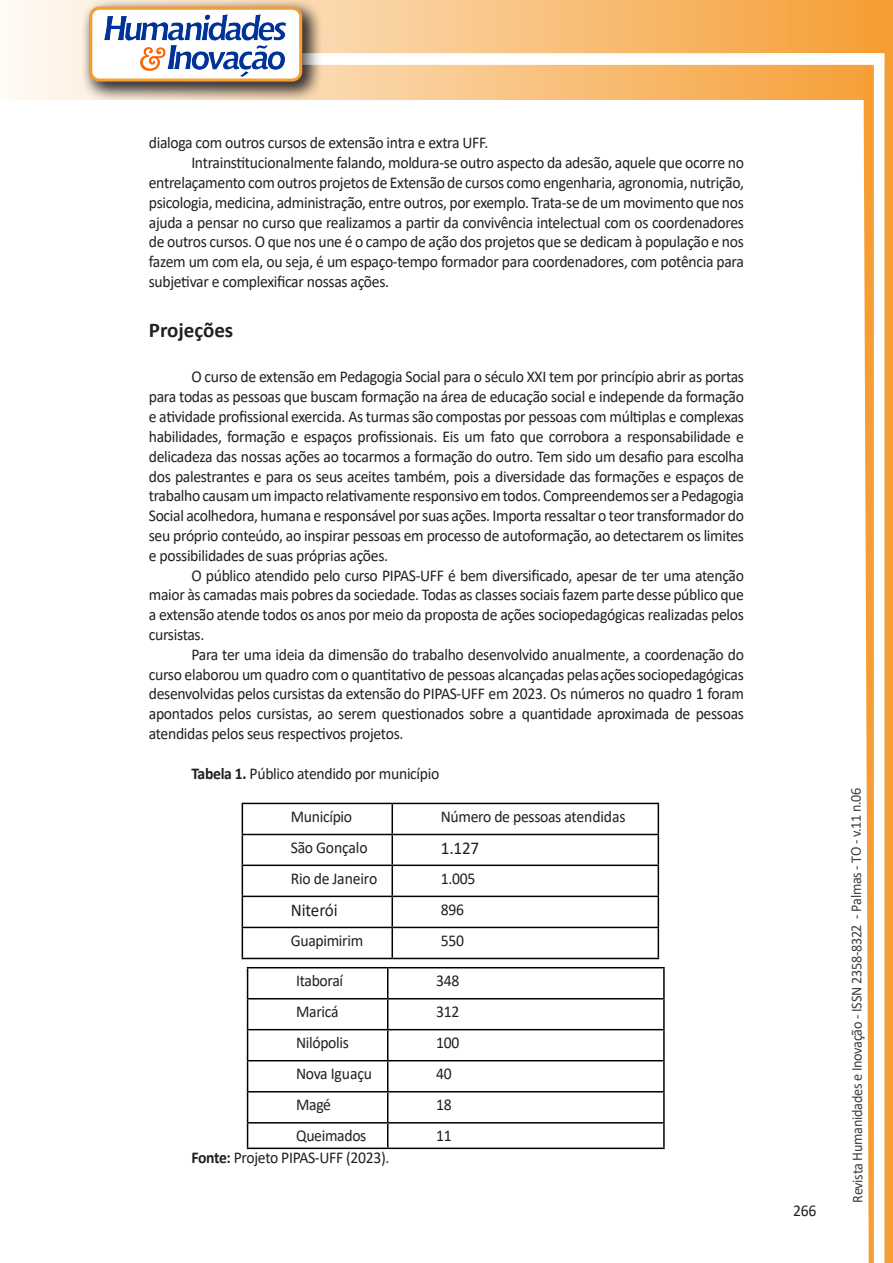
<style>
.page{position:relative;width:893px;height:1263px;background:#fff}
.page>*{position:absolute;margin:0;border:0;box-sizing:border-box;transform-origin:0 0}
.Titulo_2{font:700 21px "Calibri";color:#231f20}
.texto{font:18px "Calibri";letter-spacing:-.01em;color:#231f20;scale:.95 1}
.texto-2{font:16.5px/19.8px "Calibri";letter-spacing:-.02em;color:#231f20;text-align:justify;scale:.95 1}
.t1{font:15px "Calibri";letter-spacing:-.025em;color:#3e3e3f;scale:.95 1}
.s1{font-weight:700}
</style>
<div class="page">
<svg style="left:5px;top:0;width:858px;height:100px;background:#f9c484"></svg>
<div style="left:302px;top:53px;width:582px;height:12px;background:#fff;border:2px solid #fff"></div>
<svg style="left:863px;top:0;width:30px;height:1263px"></svg>
<div style="left:81px;top:0;width:241px;height:102px;background:#231f20;opacity:.75"></div>
<div style="left:91px;top:8px;width:210px;height:72px;background:#fff;border-radius:9px"></div>
<img style="left:104px;top:14px;width:181px;height:62px">
<div style="left:89px;top:7px;width:213px;height:75px;border:3px solid #f69e34;border-radius:9px"></div>
<hr style="left:242px;top:803px;width:150px;height:1px;background:#000">
<hr style="left:242px;top:804px;width:1px;height:30px;background:#000">
<hr style="left:392px;top:803px;width:267px;height:1px;background:#000">
<hr style="left:391px;top:804px;width:2px;height:30px;background:#000">
<hr style="left:658px;top:804px;width:1px;height:30px;background:#000">
<hr style="left:242px;top:834px;width:150px;height:1px;background:#000">
<svg style="left:242px;top:835px;width:1px;height:29px"></svg>
<hr style="left:392px;top:834px;width:267px;height:1px;background:#000">
<hr style="left:391px;top:835px;width:2px;height:29px;background:#000">
<svg style="left:658px;top:835px;width:1px;height:29px"></svg>
<hr style="left:242px;top:864px;width:150px;height:2px;background:#000">
<hr style="left:242px;top:866px;width:1px;height:30px;background:#000">
<hr style="left:392px;top:864px;width:267px;height:2px;background:#000">
<hr style="left:391px;top:866px;width:2px;height:30px;background:#000">
<hr style="left:658px;top:866px;width:1px;height:30px;background:#000">
<hr style="left:242px;top:896px;width:150px;height:1px;background:#000">
<hr style="left:242px;top:897px;width:1px;height:30px;background:#000">
<hr style="left:392px;top:896px;width:267px;height:1px;background:#000">
<hr style="left:391px;top:897px;width:2px;height:30px;background:#000">
<hr style="left:658px;top:897px;width:1px;height:30px;background:#000">
<hr style="left:242px;top:927px;width:150px;height:1px;background:#000">
<hr style="left:242px;top:928px;width:1px;height:30px;background:#000">
<hr style="left:392px;top:927px;width:267px;height:1px;background:#000">
<hr style="left:391px;top:928px;width:2px;height:30px;background:#000">
<hr style="left:658px;top:928px;width:1px;height:30px;background:#000">
<hr style="left:242px;top:958px;width:150px;height:1px;background:#000">
<hr style="left:392px;top:958px;width:267px;height:1px;background:#000">
<hr style="left:247px;top:967px;width:141px;height:1px;background:#000">
<hr style="left:247px;top:968px;width:1px;height:30px;background:#000">
<hr style="left:388px;top:967px;width:277px;height:1px;background:#000">
<hr style="left:387px;top:968px;width:1px;height:30px;background:#000">
<hr style="left:663px;top:968px;width:2px;height:30px;background:#000">
<hr style="left:247px;top:998px;width:141px;height:1px;background:#000">
<hr style="left:247px;top:999px;width:1px;height:30px;background:#000">
<hr style="left:388px;top:998px;width:277px;height:1px;background:#000">
<hr style="left:387px;top:999px;width:1px;height:30px;background:#000">
<hr style="left:663px;top:999px;width:2px;height:30px;background:#000">
<hr style="left:247px;top:1029px;width:141px;height:1px;background:#000">
<hr style="left:247px;top:1030px;width:1px;height:30px;background:#000">
<hr style="left:388px;top:1029px;width:277px;height:1px;background:#000">
<hr style="left:387px;top:1030px;width:1px;height:30px;background:#000">
<hr style="left:663px;top:1030px;width:2px;height:30px;background:#000">
<hr style="left:247px;top:1060px;width:141px;height:1px;background:#000">
<hr style="left:247px;top:1061px;width:1px;height:30px;background:#000">
<hr style="left:388px;top:1060px;width:277px;height:1px;background:#000">
<hr style="left:387px;top:1061px;width:1px;height:30px;background:#000">
<hr style="left:663px;top:1061px;width:2px;height:30px;background:#000">
<hr style="left:247px;top:1091px;width:141px;height:1px;background:#000">
<hr style="left:247px;top:1092px;width:1px;height:30px;background:#000">
<hr style="left:388px;top:1091px;width:277px;height:1px;background:#000">
<hr style="left:387px;top:1092px;width:1px;height:30px;background:#000">
<hr style="left:663px;top:1092px;width:2px;height:30px;background:#000">
<hr style="left:247px;top:1122px;width:141px;height:1px;background:#000">
<svg style="left:247px;top:1123px;width:1px;height:24px"></svg>
<hr style="left:388px;top:1122px;width:277px;height:1px;background:#000">
<svg style="left:387px;top:1123px;width:1px;height:24px"></svg>
<hr style="left:663px;top:1123px;width:2px;height:24px;background:#000">
<hr style="left:247px;top:1147px;width:141px;height:2px;background:#000">
<hr style="left:388px;top:1147px;width:277px;height:2px;background:#000">
<p class="texto-2" style="left:149px;top:133px;width:359px">dialoga com outros cursos de extensão intra e extra UFF.</p>
<p class="texto-2" style="left:149px;top:152px;width:628px;text-indent:43px">Intrainstitucionalmente falando, moldura-se outro aspecto da adesão, aquele que ocorre no entrelaçamento com outros projetos de Extensão de cursos como engenharia, agronomia, nutrição, psicologia, medicina, administração, entre outros, por exemplo. Trata-se de um movimento que nos ajuda a pensar no curso que realizamos a partir da convivência intelectual com os coordenadores de outros cursos. O que nos une é o campo de ação dos projetos que se dedicam à população e nos fazem um com ela, ou seja, é um espaço-tempo formador para coordenadores, com potência para subjetivar e complexificar nossas ações.</p>
<p class="Titulo_2" style="left:149px;top:316px;width:86px">Projeções</p>
<p class="texto-2" style="left:149px;top:367px;width:628px;text-indent:43px">O curso de extensão em Pedagogia Social para o século XXI tem por princípio abrir as portas para todas as pessoas que buscam formação na área de educação social e independe da formação e atividade profissional exercida. As turmas são compostas por pessoas com múltiplas e complexas habilidades, formação e espaços profissionais. Eis um fato que corrobora a responsabilidade e delicadeza das nossas ações ao tocarmos a formação do outro. Tem sido um desafio para escolha dos palestrantes e para os seus aceites também, pois a diversidade das formações e espaços de trabalho causam um impacto relativamente responsivo em todos. Compreendemos ser a Pedagogia Social acolhedora, humana e responsável por suas ações. Importa ressaltar o teor transformador do seu próprio conteúdo, ao inspirar pessoas em processo de autoformação, ao detectarem os limites e possibilidades de suas próprias ações.</p>
<p class="texto-2" style="left:149px;top:565px;width:628px;text-indent:43px">O público atendido pelo curso PIPAS-UFF é bem diversificado, apesar de ter uma atenção maior às camadas mais pobres da sociedade. Todas as classes sociais fazem parte desse público que a extensão atende todos os anos por meio da proposta de ações sociopedagógicas realizadas pelos cursistas.</p>
<p class="texto-2" style="left:149px;top:644px;width:628px;text-indent:43px">Para ter uma ideia da dimensão do trabalho desenvolvido anualmente, a coordenação do curso elaborou um quadro com o quantitativo de pessoas alcançadas pelas ações sociopedagógicas desenvolvidas pelos cursistas da extensão do PIPAS-UFF em 2023. Os números no quadro 1 foram apontados pelos cursistas, ao serem questionados sobre a quantidade aproximada de pessoas atendidas pelos seus respectivos projetos.</p>
<p class="texto-2" style="left:191px;top:763px;width:262px"><span class="s1">Tabela 1.</span> Público atendido por município</p>
<p class="texto-2" style="left:291px;top:806px;width:66px">Município</p>
<p class="texto-2" style="left:441px;top:806px;width:196px">Número de pessoas atendidas</p>
<p class="texto-2" style="left:291px;top:837px;width:82px">São Gonçalo</p>
<p class="texto" style="left:441px;top:835px;width:42px">1.127</p>
<p class="texto-2" style="left:291px;top:868px;width:92px">Rio de Janeiro</p>
<p class="texto-2" style="left:441px;top:868px;width:38px">1.005</p>
<p class="texto" style="left:291px;top:897px;width:51px">Niterói</p>
<p class="texto-2" style="left:441px;top:899px;width:26px">896</p>
<p class="texto-2" style="left:291px;top:930px;width:78px">Guapimirim</p>
<p class="texto-2" style="left:441px;top:930px;width:26px">550</p>
<p class="texto-2" style="left:296px;top:970px;width:51px">Itaboraí</p>
<p class="texto-2" style="left:436px;top:970px;width:26px">348</p>
<p class="texto-2" style="left:296px;top:1001px;width:46px">Maricá</p>
<p class="texto-2" style="left:436px;top:1001px;width:26px">312</p>
<p class="texto-2" style="left:296px;top:1032px;width:57px">Nilópolis</p>
<p class="texto-2" style="left:436px;top:1032px;width:26px">100</p>
<p class="texto-2" style="left:296px;top:1063px;width:82px">Nova Iguaçu</p>
<p class="texto-2" style="left:436px;top:1063px;width:18px">40</p>
<p class="texto-2" style="left:296px;top:1094px;width:38px">Magé</p>
<p class="texto-2" style="left:436px;top:1094px;width:18px">18</p>
<p class="texto-2" style="left:296px;top:1125px;width:76px">Queimados</p>
<p class="texto-2" style="left:436px;top:1125px;width:18px">11</p>
<p class="texto-2" style="left:191px;top:1147px;width:210px"><span class="s1">Fonte:</span> Projeto PIPAS-UFF (2023).</p>
<p class="texto-2" style="left:793px;top:1200px;width:26px">266</p>
<p class="t1" style="left:846px;top:1203px;width:439px;rotate:-90deg">Revista Humanidades e Inovação - ISSN 2358-8322 - Palmas - TO - v.11 n.06</p>
</div>
